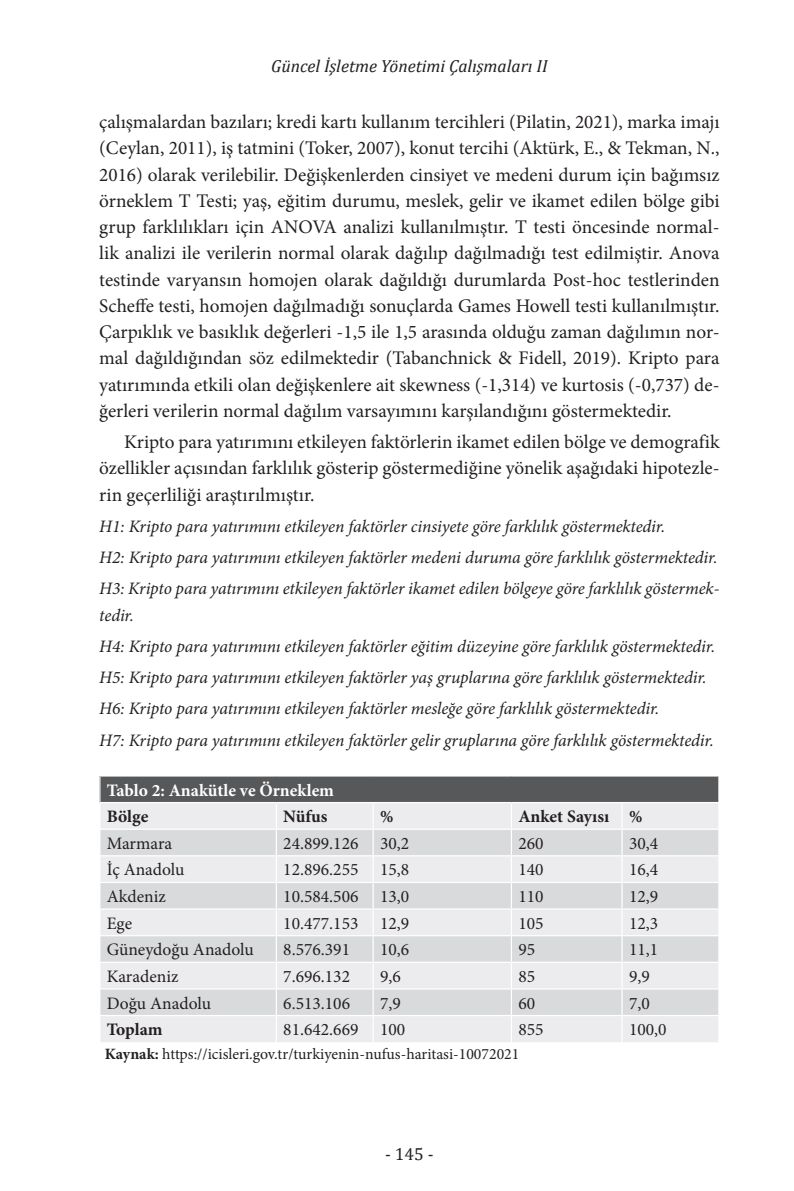
<style>
.page{position:relative;width:794px;height:1191px;background:#fff}
.page>*{position:absolute;margin:0;border:0;box-sizing:border-box;transform-origin:0 0}
.duzyazi{font:19.25px/26.2px "Minion Pro";color:#231f20;text-align:justify}
.duzyazi_2{font:italic 17.5px/26.2px "Minion Pro";letter-spacing:-.01em;color:#231f20}
.tabloyazi{font:17.5px "Minion Pro";color:#231f20}
.t1{font:italic 17.5px "Cambria";color:#231f20}
.tabloyazi-2{font:700 17.5px "Minion Pro";color:#231f20}
.tabloyazibold{font:700 17.5px "Minion Pro";color:#fff}
.t2{font:17.5px "Cambria";color:#231f20}
.kaynak_tablo{font:15.75px "Minion Pro";color:#231f20}
.s1{font-weight:700}
</style>
<div class="page">
<div style="left:100px;top:776px;width:619px;height:26px;background:#57585a"></div>
<div style="left:101px;top:803px;width:617px;height:239px;background:#ececee"></div>
<svg style="left:100px;top:830px;width:618px;height:185px;background:#e1e2e4"></svg>
<hr style="left:372px;top:803px;width:2px;height:25px;background:#fff">
<hr style="left:99px;top:828px;width:177px;height:2px;background:#fff">
<hr style="left:276px;top:828px;width:97px;height:2px;background:#fff">
<hr style="left:373px;top:828px;width:138px;height:2px;background:#fff">
<hr style="left:372px;top:830px;width:2px;height:25px;background:#fff">
<hr style="left:511px;top:828px;width:111px;height:2px;background:#fff">
<hr style="left:622px;top:828px;width:97px;height:2px;background:#fff">
<hr style="left:99px;top:855px;width:177px;height:1px;background:#fff">
<hr style="left:276px;top:855px;width:97px;height:1px;background:#fff">
<hr style="left:373px;top:855px;width:138px;height:1px;background:#fff">
<hr style="left:372px;top:856px;width:2px;height:25px;background:#fff">
<hr style="left:511px;top:855px;width:111px;height:1px;background:#fff">
<hr style="left:622px;top:855px;width:97px;height:1px;background:#fff">
<hr style="left:99px;top:881px;width:177px;height:2px;background:#fff">
<hr style="left:276px;top:881px;width:97px;height:2px;background:#fff">
<hr style="left:373px;top:881px;width:138px;height:2px;background:#fff">
<hr style="left:372px;top:883px;width:2px;height:25px;background:#fff">
<hr style="left:511px;top:881px;width:111px;height:2px;background:#fff">
<hr style="left:622px;top:881px;width:97px;height:2px;background:#fff">
<hr style="left:99px;top:908px;width:177px;height:1px;background:#fff">
<hr style="left:276px;top:908px;width:97px;height:1px;background:#fff">
<hr style="left:373px;top:908px;width:138px;height:1px;background:#fff">
<hr style="left:372px;top:909px;width:2px;height:26px;background:#fff">
<hr style="left:511px;top:908px;width:111px;height:1px;background:#fff">
<hr style="left:622px;top:908px;width:97px;height:1px;background:#fff">
<hr style="left:99px;top:935px;width:177px;height:1px;background:#fff">
<hr style="left:276px;top:935px;width:97px;height:1px;background:#fff">
<hr style="left:373px;top:935px;width:138px;height:1px;background:#fff">
<hr style="left:372px;top:936px;width:2px;height:25px;background:#fff">
<hr style="left:511px;top:935px;width:111px;height:1px;background:#fff">
<hr style="left:622px;top:935px;width:97px;height:1px;background:#fff">
<hr style="left:99px;top:961px;width:177px;height:2px;background:#fff">
<hr style="left:276px;top:961px;width:97px;height:2px;background:#fff">
<hr style="left:373px;top:961px;width:138px;height:2px;background:#fff">
<hr style="left:372px;top:963px;width:2px;height:25px;background:#fff">
<hr style="left:511px;top:961px;width:111px;height:2px;background:#fff">
<hr style="left:622px;top:961px;width:97px;height:2px;background:#fff">
<hr style="left:99px;top:988px;width:177px;height:1px;background:#fff">
<hr style="left:276px;top:988px;width:97px;height:1px;background:#fff">
<hr style="left:373px;top:988px;width:138px;height:1px;background:#fff">
<hr style="left:372px;top:989px;width:2px;height:26px;background:#fff">
<hr style="left:511px;top:988px;width:111px;height:1px;background:#fff">
<hr style="left:622px;top:988px;width:97px;height:1px;background:#fff">
<hr style="left:99px;top:1015px;width:177px;height:1px;background:#fff">
<hr style="left:276px;top:1015px;width:97px;height:1px;background:#fff">
<svg style="left:276px;top:803px;width:1px;height:239px"></svg>
<hr style="left:373px;top:1015px;width:138px;height:1px;background:#fff">
<hr style="left:372px;top:1016px;width:2px;height:26px;background:#fff">
<hr style="left:511px;top:1015px;width:111px;height:1px;background:#fff">
<svg style="left:511px;top:803px;width:1px;height:239px"></svg>
<hr style="left:622px;top:1015px;width:97px;height:1px;background:#fff">
<svg style="left:621px;top:803px;width:1px;height:239px"></svg>
<svg style="left:99px;top:776px;width:1px;height:26px"></svg>
<svg style="left:718px;top:776px;width:1px;height:239px"></svg>
<hr style="left:622px;top:802px;width:97px;height:1px;background:#fff">
<p class="t1" style="left:271px;top:54px;width:278px">Güncel İşletme Yönetimi Çalışmaları II</p>
<p class="duzyazi" style="left:99px;top:109px;width:622px">çalışmalardan bazıları; kredi kartı kullanım tercihleri (Pilatin, 2021), marka imajı (Ceylan, 2011), iş tatmini (Toker, 2007), konut tercihi (Aktürk, E., &amp; Tekman, N., 2016) olarak verilebilir. Değişkenlerden cinsiyet ve medeni durum için bağımsız örneklem T Testi; yaş, eğitim durumu, meslek, gelir ve ikamet edilen bölge gibi grup farklılıkları için ANOVA analizi kullanılmıştır. T testi öncesinde normal&shy;lik analizi ile verilerin normal olarak dağılıp dağılmadığı test edilmiştir. Anova testinde varyansın homojen olarak dağıldığı durumlarda Post-hoc testlerinden Scheffe testi, homojen dağılmadığı sonuçlarda Games Howell testi kullanılmıştır.<br>Çarpıklık ve basıklık değerleri -1,5 ile 1,5 arasında olduğu zaman dağılımın nor&shy;mal dağıldığından söz edilmektedir (Tabanchnick &amp; Fidell, 2019). Kripto para yatırımında etkili olan değişkenlere ait skewness (-1,314) ve kurtosis (-0,737) de&shy;ğerleri verilerin normal dağılım varsayımını karşılandığını göstermektedir.</p>
<p class="duzyazi" style="left:99px;top:429px;width:622px;text-indent:25px">Kripto para yatırımını etkileyen faktörlerin ikamet edilen bölge ve demografik özellikler açısından farklılık gösterip göstermediğine yönelik aşağıdaki hipotezle&shy;rin geçerliliği araştırılmıştır.</p>
<p class="duzyazi_2" style="left:99px;top:513px;width:567px">H1: Kripto para yatırımını etkileyen faktörler cinsiyete göre farklılık göstermektedir.</p>
<p class="duzyazi_2" style="left:99px;top:544px;width:620px">H2: Kripto para yatırımını etkileyen faktörler medeni duruma göre farklılık göstermektedir.</p>
<p class="duzyazi_2" style="left:99px;top:575px;width:622px">H3: Kripto para yatırımını etkileyen faktörler ikamet edilen bölgeye göre farklılık göstermek&shy;tedir.</p>
<p class="duzyazi_2" style="left:99px;top:633px;width:617px">H4: Kripto para yatırımını etkileyen faktörler eğitim düzeyine göre farklılık göstermektedir.</p>
<p class="duzyazi_2" style="left:99px;top:664px;width:609px">H5: Kripto para yatırımını etkileyen faktörler yaş gruplarına göre farklılık göstermektedir.</p>
<p class="duzyazi_2" style="left:99px;top:695px;width:561px">H6: Kripto para yatırımını etkileyen faktörler mesleğe göre farklılık göstermektedir.</p>
<p class="duzyazi_2" style="left:99px;top:727px;width:616px">H7: Kripto para yatırımını etkileyen faktörler gelir gruplarına göre farklılık göstermektedir.</p>
<p class="tabloyazibold" style="left:107px;top:777px;width:229px">Tablo 2: Anakütle ve Örneklem</p>
<p class="tabloyazi-2" style="left:107px;top:804px;width:43px">Bölge</p>
<p class="tabloyazi-2" style="left:283px;top:804px;width:46px">Nüfus</p>
<p class="tabloyazi-2" style="left:380px;top:804px;width:15px">%</p>
<p class="tabloyazi-2" style="left:518px;top:804px;width:92px">Anket Sayısı</p>
<p class="tabloyazi-2" style="left:629px;top:804px;width:15px">%</p>
<p class="tabloyazi" style="left:107px;top:831px;width:67px">Marmara</p>
<p class="tabloyazi" style="left:283px;top:831px;width:77px">24.899.126</p>
<p class="tabloyazi" style="left:380px;top:831px;width:31px">30,2</p>
<p class="tabloyazi" style="left:518px;top:831px;width:27px">260</p>
<p class="tabloyazi" style="left:629px;top:831px;width:31px">30,4</p>
<p class="tabloyazi" style="left:107px;top:858px;width:79px">İç Anadolu</p>
<p class="tabloyazi" style="left:283px;top:858px;width:77px">12.896.255</p>
<p class="tabloyazi" style="left:380px;top:858px;width:31px">15,8</p>
<p class="tabloyazi" style="left:518px;top:858px;width:27px">140</p>
<p class="tabloyazi" style="left:629px;top:858px;width:31px">16,4</p>
<p class="tabloyazi" style="left:107px;top:884px;width:60px">Akdeniz</p>
<p class="tabloyazi" style="left:283px;top:884px;width:77px">10.584.506</p>
<p class="tabloyazi" style="left:380px;top:884px;width:31px">13,0</p>
<p class="tabloyazi" style="left:518px;top:884px;width:27px">110</p>
<p class="tabloyazi" style="left:629px;top:884px;width:31px">12,9</p>
<p class="tabloyazi" style="left:107px;top:911px;width:27px">Ege</p>
<p class="tabloyazi" style="left:283px;top:911px;width:77px">10.477.153</p>
<p class="tabloyazi" style="left:380px;top:911px;width:31px">12,9</p>
<p class="tabloyazi" style="left:518px;top:911px;width:27px">105</p>
<p class="tabloyazi" style="left:629px;top:911px;width:31px">12,3</p>
<p class="tabloyazi" style="left:107px;top:938px;width:148px">Güneydoğu Anadolu</p>
<p class="tabloyazi" style="left:283px;top:938px;width:68px">8.576.391</p>
<p class="tabloyazi" style="left:380px;top:938px;width:31px">10,6</p>
<p class="tabloyazi" style="left:518px;top:938px;width:18px">95</p>
<p class="tabloyazi" style="left:629px;top:938px;width:31px">11,1</p>
<p class="tabloyazi" style="left:107px;top:964px;width:73px">Karadeniz</p>
<p class="tabloyazi" style="left:283px;top:964px;width:68px">7.696.132</p>
<p class="tabloyazi" style="left:380px;top:964px;width:22px">9,6</p>
<p class="tabloyazi" style="left:518px;top:964px;width:18px">85</p>
<p class="tabloyazi" style="left:629px;top:964px;width:22px">9,9</p>
<p class="tabloyazi" style="left:107px;top:991px;width:106px">Doğu Anadolu</p>
<p class="tabloyazi" style="left:283px;top:991px;width:68px">6.513.106</p>
<p class="tabloyazi" style="left:380px;top:991px;width:22px">7,9</p>
<p class="tabloyazi" style="left:518px;top:991px;width:18px">60</p>
<p class="tabloyazi" style="left:629px;top:991px;width:22px">7,0</p>
<p class="tabloyazi-2" style="left:107px;top:1017px;width:57px">Toplam</p>
<p class="tabloyazi" style="left:283px;top:1018px;width:77px">81.642.669</p>
<p class="tabloyazi" style="left:380px;top:1018px;width:27px">100</p>
<p class="tabloyazi" style="left:518px;top:1018px;width:27px">855</p>
<p class="tabloyazi" style="left:629px;top:1018px;width:39px">100,0</p>
<p class="kaynak_tablo" style="left:105px;top:1043px;width:416px"><span class="s1">Kaynak:</span> https://icisleri.gov.tr/turkiyenin-nufus-haritasi-10072021</p>
<p class="t2" style="left:385px;top:1143px;width:50px">- 145 -</p>
</div>
